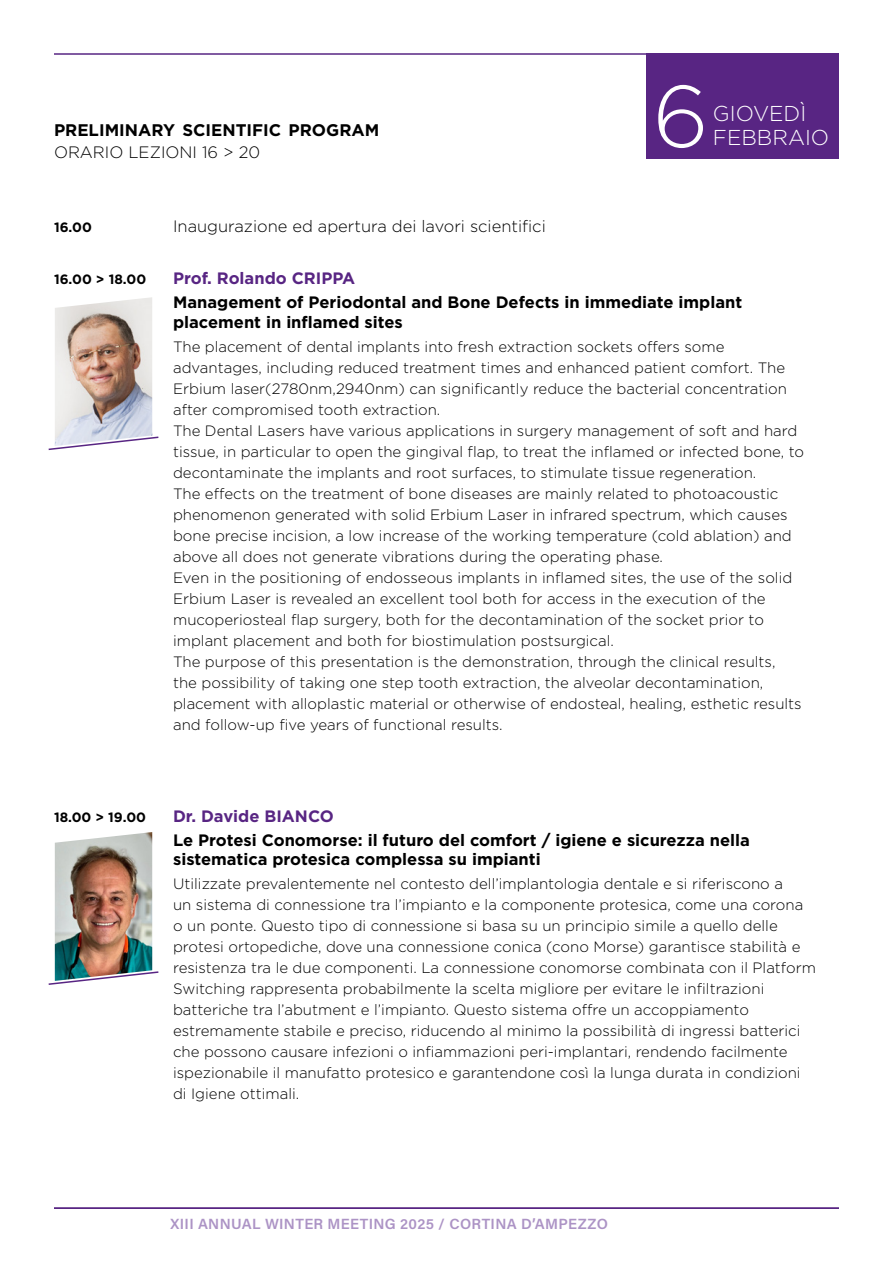
<style>
.page{position:relative;width:893px;height:1263px;background:#fff}
.page>*{position:absolute;margin:0;border:0;box-sizing:border-box;transform-origin:0 0}
.t1{font:300 87.3px "Gotham";color:#fff}
.t2{font:300 21.45px/24px "Gotham";color:#fff}
.t3{font:700 16.8px "Gotham";color:#000}
.t4{font:700 16.5px/19.8px "Gotham";color:#000}
.t5{font:300 16.5px "Gotham";color:#000}
.t6{font:700 16.5px "Gotham";color:#582583}
.t7{font:300 16.5px "Gotham";color:#000}
.t8{font:300 15px/21px "Gotham";color:#000}
.t9{font:14.7px "Acumin Variable Concept";letter-spacing:.025em;color:#ac93c5}
.t10{font:700 13.5px "Gotham";color:#000}
</style>
<div class="page">
<img style="left:55px;top:832px;width:97px;height:138px">
<svg style="left:48px;top:970px;width:111px;height:15px"></svg>
<div style="left:647px;top:53px;width:192px;height:105px;background:#582583"></div>
<hr style="left:54px;top:53px;width:785px;height:2px;background:#582583">
<img style="left:55px;top:297px;width:97px;height:139px">
<svg style="left:48px;top:436px;width:111px;height:14px"></svg>
<hr style="left:54px;top:1207px;width:785px;height:2px;background:#582583">
<p class="t3" style="left:54px;top:120px;width:327px">PRELIMINARY SCIENTIFIC PROGRAM</p>
<p class="t7" style="left:54px;top:144px;width:13px">ORARIO</p>
<p class="t7" style="left:128px;top:144px;width:133px">LEZIONI 16 &gt; 20</p>
<h1 class="t1" style="left:653px;top:69px;width:58px">6</h1>
<h2 class="t2" style="left:713px;top:101px;width:118px">GIOVEDÌ<br>FEBBRAIO</h2>
<p class="t10" style="left:54px;top:219px;width:39px">16.00</p>
<p class="t5" style="left:173px;top:217px;width:374px">Inaugurazione ed apertura dei lavori scientifici</p>
<p class="t10" style="left:54px;top:271px;width:94px">16.00 &gt; 18.00</p>
<p class="t6" style="left:173px;top:268px;width:184px">Prof. Rolando CRIPPA</p>
<p class="t4" style="left:173px;top:292px;width:571px">Management of Periodontal and Bone Defects in immediate implant placement in inflamed sites</p>
<p class="t8" style="left:173px;top:336px;width:633px">The placement of dental implants into fresh extraction sockets offers some advantages, including reduced treatment times and enhanced patient comfort. The Erbium laser(2780nm,2940nm) can significantly reduce the bacterial concentration after compromised tooth extraction.<br>The Dental Lasers have various applications in surgery management of soft and hard tissue, in particular to open the gingival flap, to treat the inflamed or infected bone, to decontaminate the implants and root surfaces, to stimulate tissue regeneration.<br>The effects on the treatment of bone diseases are mainly related to photoacoustic phenomenon generated with solid Erbium Laser in infrared spectrum, which causes bone precise incision, a low increase of the working temperature (cold ablation) and above all does not generate vibrations during the operating phase.<br>Even in the positioning of endosseous implants in inflamed sites, the use of the solid Erbium Laser is revealed an excellent tool both for access in the execution of the mucoperiosteal flap surgery, both for the decontamination of the socket prior to implant placement and both for biostimulation postsurgical.<br>The purpose of this presentation is the demonstration, through the clinical results,<br>the possibility of taking one step tooth extraction, the alveolar decontamination, placement with alloplastic material or otherwise of endosteal, healing, esthetic results and follow-up five years of functional results.</p>
<p class="t10" style="left:54px;top:809px;width:94px">18.00 &gt; 19.00</p>
<p class="t6" style="left:173px;top:806px;width:162px">Dr. Davide BIANCO</p>
<p class="t4" style="left:173px;top:829px;width:578px">Le Protesi Conomorse: il futuro del comfort / igiene e sicurezza nella sistematica protesica complessa su impianti</p>
<p class="t8" style="left:173px;top:873px;width:644px">Utilizzate prevalentemente nel contesto dell’implantologia dentale e si riferiscono a<br>un sistema di connessione tra l’impianto e la componente protesica, come una corona o un ponte. Questo tipo di connessione si basa su un principio simile a quello delle protesi ortopediche, dove una connessione conica (cono Morse) garantisce stabilità e resistenza tra le due componenti. La connessione conomorse combinata con il Platform Switching rappresenta probabilmente la scelta migliore per evitare le infiltrazioni batteriche tra l’abutment e l’impianto. Questo sistema offre un accoppiamento estremamente stabile e preciso, riducendo al minimo la possibilità di ingressi batterici che possono causare infezioni o infiammazioni peri-implantari, rendendo facilmente ispezionabile il manufatto protesico e garantendone così la lunga durata in condizioni di Igiene ottimali.</p>
<p class="t9" style="left:171px;top:1214px;width:439px">XIII ANNUAL WINTER MEETING 2025 / CORTINA D’AMPEZZO</p>
</div>
